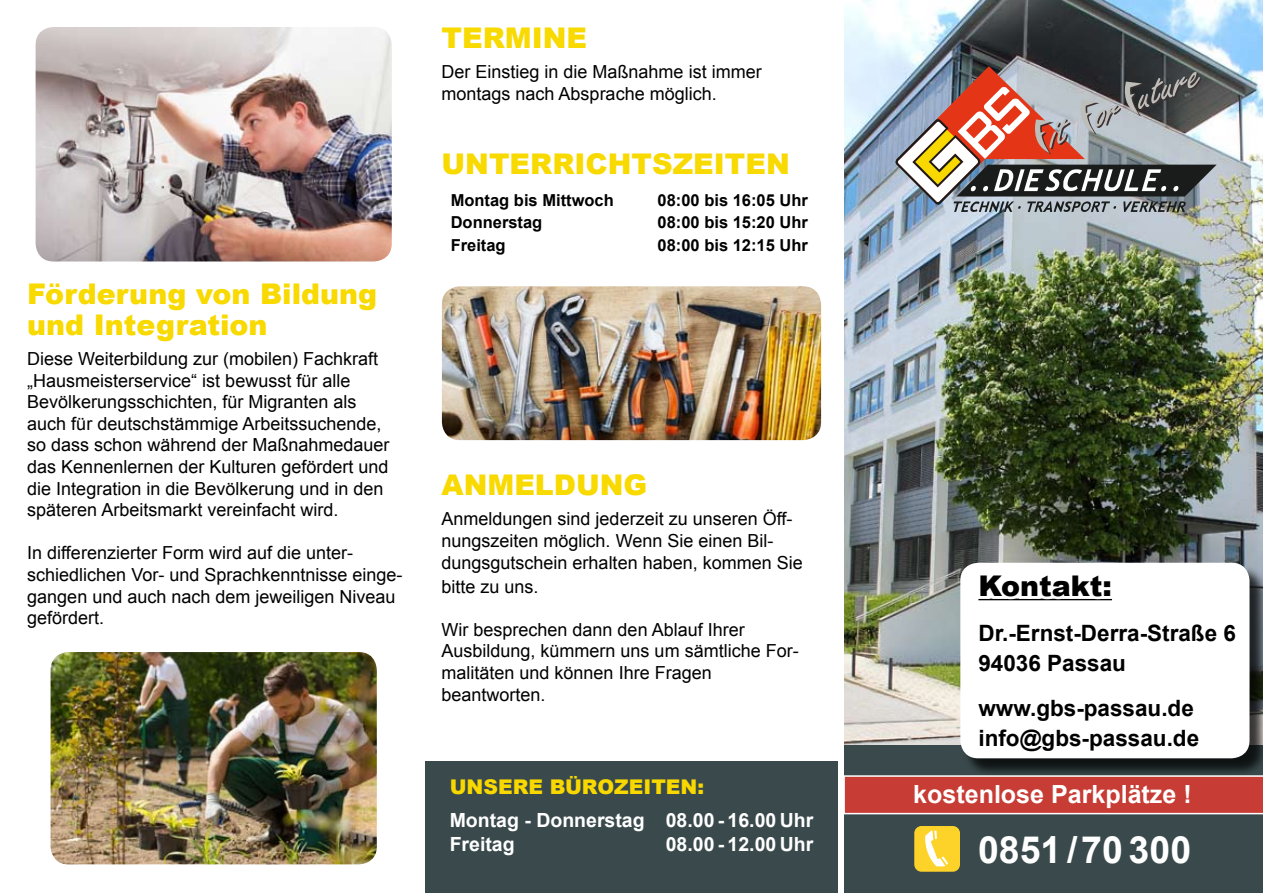
<style>
.page{position:relative;width:1263px;height:893px;background:#fff}
.page>*{position:absolute;margin:0;border:0;box-sizing:border-box;transform-origin:0 0}
.t1{font:700 37.5px "Arial";color:#fff}
.t2{font:900 28.5px/31.5px "Arial";color:#f8d900}
.t3{font:900 28.5px "Arial";color:#000}
.t4{font:700 25.05px "Arial";color:#fff}
.t5{font:700 22.5px/30px "Arial";color:#000}
.t6{font:900 20.25px "Arial";color:#f9d800}
.t7{font:700 19.5px/24px "Arial";color:#fff}
.t8{font:18px/21.6px "Arial";color:#000}
.t9{font:700 16.5px "Arial";color:#000}
</style>
<div class="page">
<div style="left:425px;top:761px;width:413px;height:132px;background:#3a4a4c"></div>
<img style="left:442px;top:286px;width:379px;height:154px;border-radius:18px">
<img style="left:36px;top:28px;width:356px;height:233px;border-radius:18px">
<img style="left:51px;top:652px;width:326px;height:212px;border-radius:18px">
<img style="left:844px;top:0;width:419px;height:745px">
<img style="left:894px;top:60px;width:325px;height:156px">
<div style="left:844px;top:745px;width:419px;height:148px;background:#3a4a4c"></div>
<div style="left:914px;top:826px;width:46px;height:46px;background:#fdd329;border-radius:7px"></div>
<svg style="left:925px;top:831px;width:23px;height:35px"></svg>
<div style="left:962px;top:564px;width:301px;height:214px;background:#000;opacity:.75"></div>
<div style="left:960px;top:563px;width:289px;height:195px;background:#fff;border-radius:18px"></div>
<svg style="left:971px;top:562px;width:272px;height:39px"></svg>
<svg style="left:970px;top:756px;width:236px;height:3px"></svg>
<svg style="left:844px;top:775px;width:419px;height:39px;background:#c94942"></svg>
<h2 class="t2" style="left:27px;top:277px;width:351px">Förderung von Bildung und Integration</h2>
<p class="t8" style="left:27px;top:348px;width:364px">Diese Weiterbildung zur (mobilen) Fachkraft „Hausmeisterservice“ ist bewusst für alle Bevölkerungsschichten, für Migranten als auch für deutschstämmige Arbeitssuchende, so dass schon während der Maßnahmedauer das Kennenlernen der Kulturen gefördert und die Integration in die Bevölkerung und in den späteren Arbeitsmarkt vereinfacht wird.</p>
<p class="t8" style="left:27px;top:543px;width:377px">In differenzierter Form wird auf die unter&shy;schiedlichen Vor- und Sprachkenntnisse einge&shy;gangen und auch nach dem jeweiligen Niveau gefördert.</p>
<h2 class="t2" style="left:441px;top:21px;width:123px">TERMINE</h2>
<p class="t8" style="left:441px;top:61px;width:322px">Der Einstieg in die Maßnahme ist immer montags nach Absprache möglich.</p>
<h2 class="t2" style="left:441px;top:148px;width:91px">UNTERR</h2>
<h2 class="t2" style="left:574px;top:148px;width:193px">ICHTSZEITEN</h2>
<p class="t9" style="left:451px;top:189px;width:165px">Montag bis Mittwoch</p>
<p class="t9" style="left:657px;top:189px;width:152px">08:00 bis 16:05 Uhr</p>
<p class="t9" style="left:451px;top:212px;width:93px">Donnerstag</p>
<p class="t9" style="left:657px;top:212px;width:152px">08:00 bis 15:20 Uhr</p>
<p class="t9" style="left:451px;top:234px;width:57px">Freitag</p>
<p class="t9" style="left:657px;top:234px;width:152px">08:00 bis 12:15 Uhr</p>
<h2 class="t2" style="left:441px;top:469px;width:182px">ANMELDUNG</h2>
<p class="t8" style="left:441px;top:508px;width:363px">Anmeldungen sind jederzeit zu unseren Öff&shy;nungszeiten möglich. Wenn Sie einen Bil&shy;dungsgutschein erhalten haben, kommen Sie</p>
<p class="t8" style="left:441px;top:576px;width:99px">bitte zu uns.</p>
<p class="t8" style="left:441px;top:619px;width:359px">Wir besprechen dann den Ablauf Ihrer<br>Ausbildung, kümmern uns um sämtliche For&shy;malitäten und können Ihre Fragen beantworten.</p>
<p class="t6" style="left:450px;top:772px;width:64px">UNSERE</p>
<p class="t6" style="left:550px;top:772px;width:17px">BÜR</p>
<p class="t6" style="left:597px;top:772px;width:108px">OZEITEN :</p>
<p class="t7" style="left:450px;top:809px;width:365px">Montag - Donnerstag 08.00 - 16.00 Uhr<br>Freitag</p>
<p class="t7" style="left:666px;top:833px;width:149px">08.00 - 12.00 Uhr</p>
<h2 class="t3" style="left:978px;top:565px;width:135px">Kontakt:</h2>
<p class="t5" style="left:978px;top:619px;width:259px">Dr.-Ernst-Derra-Straße 6<br>94036 Passau</p>
<p class="t5" style="left:978px;top:694px;width:222px">www.gbs-passau.de info@gbs-passau.de</p>
<h3 class="t4" style="left:913px;top:777px;width:280px">kostenlose Parkplätze !</h3>
<h1 class="t1" style="left:978px;top:825px;width:215px">0851 /70 300</h1>
</div>
